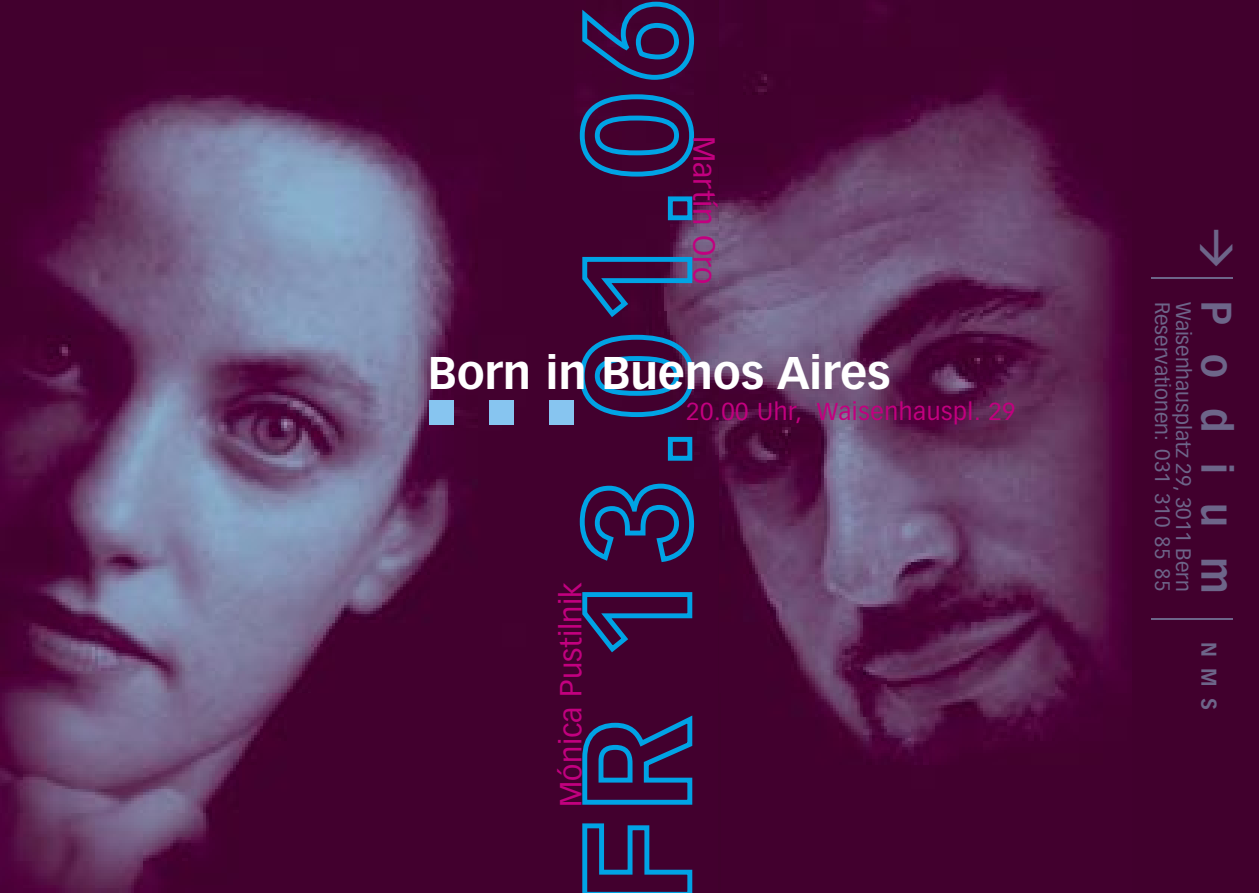
<style>
.page{position:relative;width:1259px;height:893px;background:#41002d}
.page>*{position:absolute;margin:0;border:0;box-sizing:border-box;transform-origin:0 0}
.t1{font:700 45px "Vectora LH";color:#fff}
.t2{font:700 42px "Vectora LH";letter-spacing:.765em;color:#6d6589;scale:.93 1}
.t3{font:30px "Vectora LH";color:#c2007f}
.t4{font:24px "Vectora LH";letter-spacing:.025em;color:#c2007f}
.t5{font:20.7px "Vectora LH";letter-spacing:-.005em;color:#6d6589}
.s1{font-size:21px}
</style>
<div class="page">
<img style="left:0;top:89px;width:719px;height:604px">
<img style="left:719px;top:0;width:405px;height:765px">
<img style="left:0;top:693px;width:721px;height:200px">
<svg style="left:580px;top:821px;width:115px;height:72px"></svg>
<svg style="left:580px;top:712px;width:116px;height:95px"></svg>
<svg style="left:580px;top:590px;width:115px;height:66px"></svg>
<svg style="left:577px;top:481px;width:119px;height:84px"></svg>
<div style="left:668px;top:437px;width:24px;height:24px;border:5px solid #00a3e5"></div>
<svg style="left:577px;top:332px;width:119px;height:87px"></svg>
<svg style="left:580px;top:254px;width:115px;height:67px"></svg>
<div style="left:668px;top:196px;width:24px;height:24px;border:5px solid #00a3e5"></div>
<svg style="left:577px;top:92px;width:119px;height:87px"></svg>
<svg style="left:582px;top:1px;width:113px;height:79px"></svg>
<div style="left:549px;top:400px;width:24px;height:24px;background:#87c5f0"></div>
<div style="left:489px;top:400px;width:25px;height:24px;background:#87c5f0"></div>
<div style="left:429px;top:400px;width:25px;height:24px;background:#87c5f0"></div>
<hr style="left:1151px;top:619px;width:82px;height:1px;background:#6d6589">
<hr style="left:1151px;top:277px;width:82px;height:2px;background:#6d6589">
<h3 class="t3" style="left:722px;top:136px;width:149px;rotate:90deg">Martín Oro</h3>
<h1 class="t1" style="left:428px;top:346px;width:464px">Born in Buenos Aires</h1>
<h3 class="t3" style="left:553px;top:807px;width:225px;rotate:-90deg">Mónica Pustilnik</h3>
<p class="t4" style="left:686px;top:397px;width:331px">20.00 Uhr, Waisenhauspl. 29</p>
<p class="t5" style="left:1174px;top:302px;width:291px;rotate:90deg">Reservationen: 031 310 85 85</p>
<p class="t5" style="left:1195px;top:302px;width:291px;rotate:90deg">Waisenhausplatz 29, 3011 Bern</p>
<h2 class="t2" style="left:1241px;top:301px;width:442px;rotate:90deg">Podium <span class="s1">NMS</span></h2>
</div>
